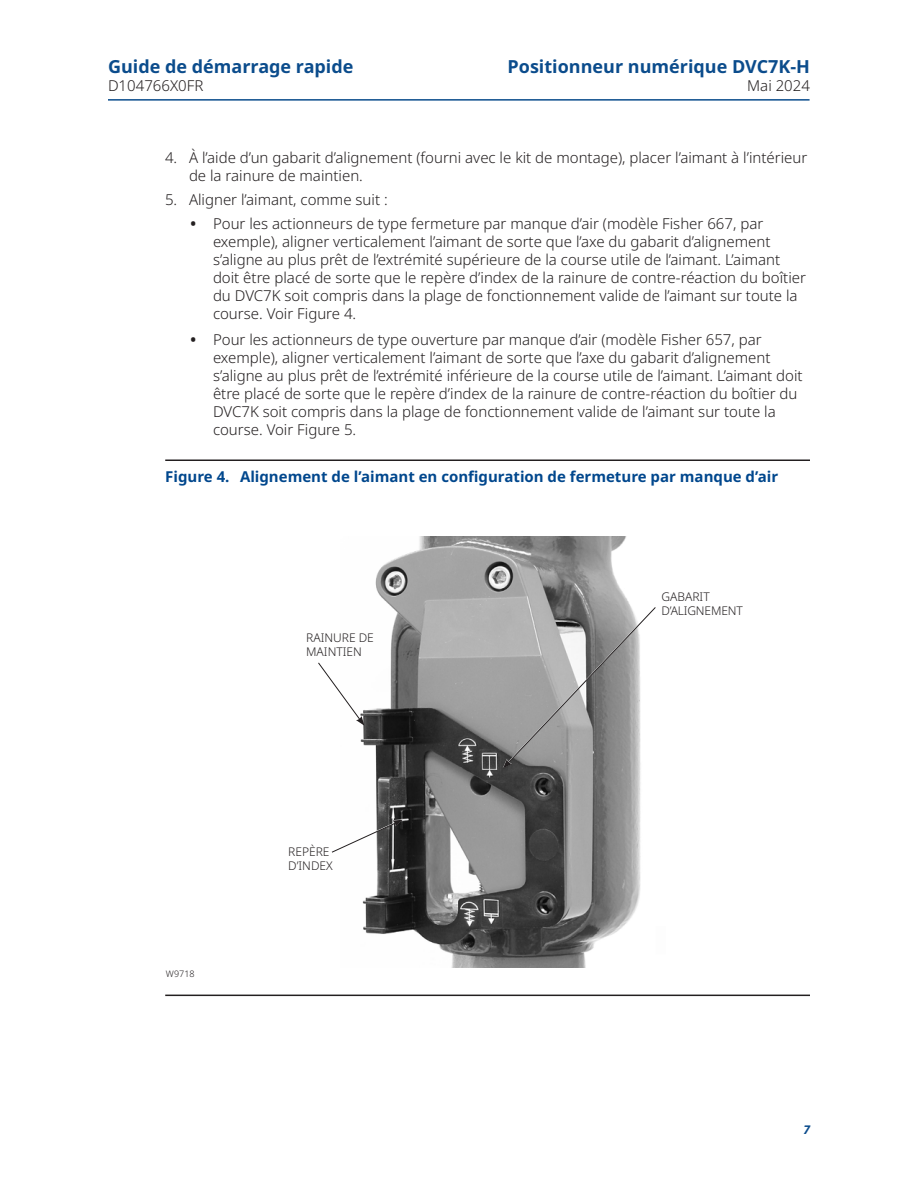
<style>
.page{position:relative;width:918px;height:1188px;background:#fff}
.page>*{position:absolute;margin:0;border:0;box-sizing:border-box;transform-origin:0 0}
._07_MP_Manual_document_type_right_aligned{font:700 18px "Noto Sans";color:#0b4c8c}
._07_MP_Manual_document_type_left_aligned{font:700 18px "Noto Sans";color:#0b4c8c}
._07_MP_Date_left_aligned{font:300 15px/18px "Noto Sans";color:#231f20}
.t1{font:700 15px "Noto Sans";color:#01478d}
._07_MP_Date_right_aligned{font:300 15px "Noto Sans";color:#231f20}
._03_Figure_call_outs{font:300 12px/14.4px "Noto Sans";color:#231f20}
.t2{font:italic 700 12px "Noto Sans";color:#0b4c8c}
.Art_Number{font:300 9px "Noto Sans";color:#231f20}
.s1{font-weight:700}
</style>
<div class="page">
<hr style="left:108px;top:99px;width:702px;height:2px;background:#0b4c8c">
<hr style="left:165px;top:460px;width:645px;height:1px;background:#231f20">
<hr style="left:165px;top:995px;width:645px;height:1px;background:#231f20">
<img style="left:360px;top:537px;width:281px;height:430px">
<svg style="left:318px;top:662px;width:46px;height:64px"></svg>
<svg style="left:331px;top:819px;width:72px;height:34px"></svg>
<svg style="left:503px;top:606px;width:153px;height:162px"></svg>
<p class="_07_MP_Manual_document_type_left_aligned" style="left:108px;top:56px;width:247px">Guide de démarrage rapide</p>
<p class="_07_MP_Date_left_aligned" style="left:108px;top:77px;width:97px">D104766X0FR</p>
<p class="_07_MP_Manual_document_type_right_aligned" style="left:508px;top:56px;width:304px">Positionneur numérique DVC7K-H</p>
<p class="_07_MP_Date_right_aligned" style="left:747px;top:77px;width:64px">Mai 2024</p>
<p class="_07_MP_Date_left_aligned" style="left:189px;top:149px;width:620px;text-indent:-24px">4. À l’aide d’un gabarit d’alignement (fourni avec le kit de montage), placer l’aimant à l’intérieur de la rainure de maintien.</p>
<p class="_07_MP_Date_left_aligned" style="left:165px;top:191px;width:224px">5. Aligner l’aimant, comme suit :</p>
<p class="_07_MP_Date_left_aligned" style="left:213px;top:215px;width:595px;text-indent:-22px"><span class="s1">•</span> Pour les actionneurs de type fermeture par manque d’air (modèle Fisher 667, par exemple), aligner verticalement l’aimant de sorte que l’axe du gabarit d’alignement s’aligne au plus prêt de l’extrémité supérieure de la course utile de l’aimant. L’aimant doit être placé de sorte que le repère d’index de la rainure de contre-réaction du boîtier du DVC7K soit compris dans la plage de fonctionnement valide de l’aimant sur toute la course. Voir Figure 4.</p>
<p class="_07_MP_Date_left_aligned" style="left:213px;top:331px;width:591px;text-indent:-22px"><span class="s1">•</span> Pour les actionneurs de type ouverture par manque d’air (modèle Fisher 657, par exemple), aligner verticalement l’aimant de sorte que l’axe du gabarit d’alignement s’aligne au plus prêt de l’extrémité inférieure de la course utile de l’aimant. L’aimant doit être placé de sorte que le repère d’index de la rainure de contre-réaction du boîtier du DVC7K soit compris dans la plage de fonctionnement valide de l’aimant sur toute la course. Voir Figure 5.</p>
<p class="t1" style="left:165px;top:468px;width:614px">Figure 4. Alignement de l’aimant en configuration de fermeture par manque d’air</p>
<p class="Art_Number" style="left:166px;top:969px;width:30px">W9718</p>
<p class="_03_Figure_call_outs" style="left:306px;top:630px;width:69px">RAINURE DE<br>MAINTIEN</p>
<p class="_03_Figure_call_outs" style="left:288px;top:845px;width:46px">REPÈRE<br>D’INDEX</p>
<p class="_03_Figure_call_outs" style="left:662px;top:590px;width:83px">GABARIT<br>D’ALIGNEMENT</p>
<p class="t2" style="left:803px;top:1121px;width:8px">7</p>
</div>
